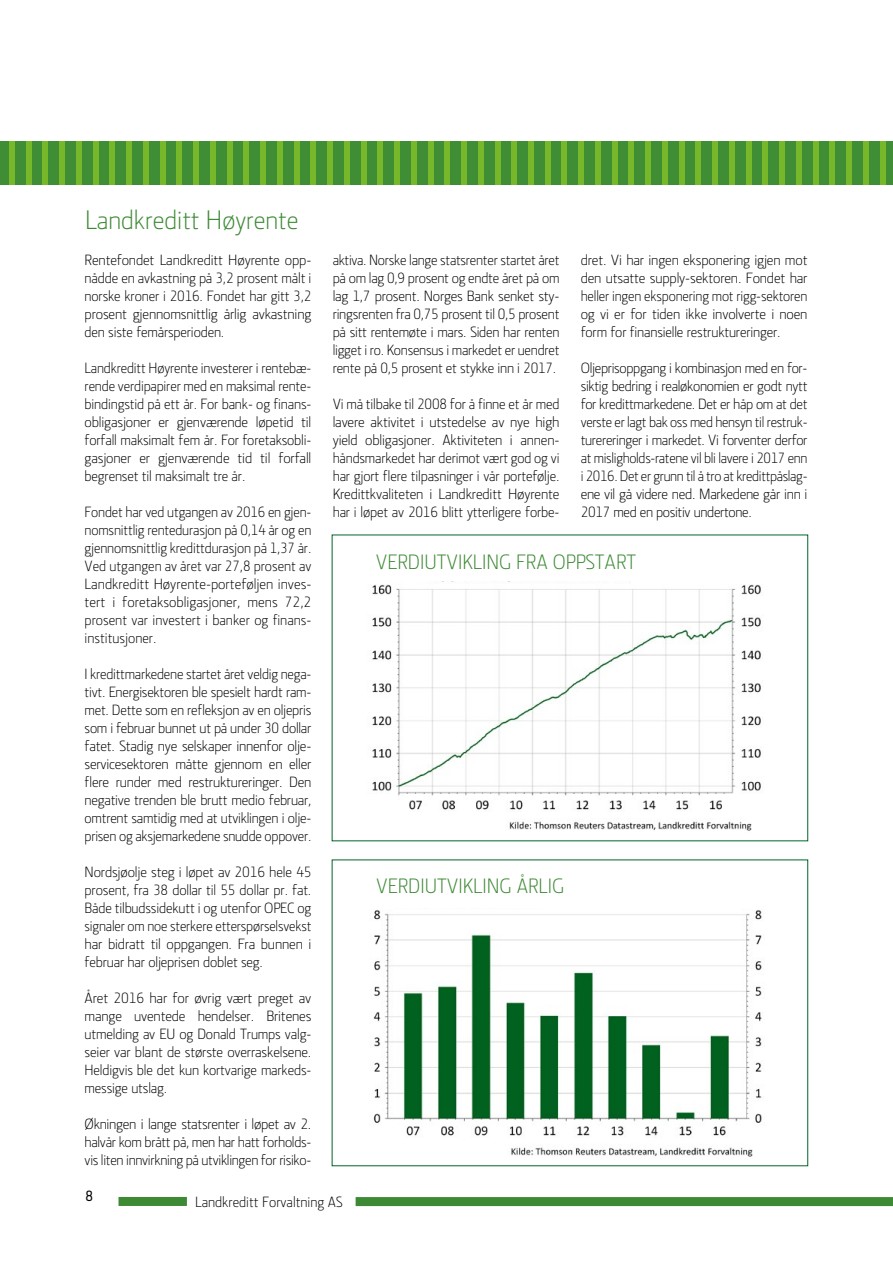
<style>
.page{position:relative;width:893px;height:1263px;background:#fff}
.page>*{position:absolute;margin:0;border:0;box-sizing:border-box;transform-origin:0 0}
.t1{font:300 27px "Section LK";color:#3d8934}
.t2{font:300 21px "Section LK";color:#3d8934}
.t3{font:300 15px/18px "Section LK";letter-spacing:-.01em;color:#000;text-align:justify}
.t4{font:500 15px "Section LK";color:#000}
</style>
<div class="page">
<div style="left:119px;top:1197px;width:68px;height:9px;background:#3d8934"></div>
<div style="left:356px;top:1197px;width:537px;height:9px;background:#3d8934"></div>
<svg style="left:0;top:142px;width:893px;height:42px;fill:#3f8d35"></svg>
<img style="left:372px;top:581px;width:389px;height:250px">
<img style="left:373px;top:910px;width:389px;height:247px">
<h1 class="t1" style="left:85px;top:205px;width:215px">Landkreditt Høyrente</h1>
<p class="t3" style="left:85px;top:251px;width:228px">Rentefondet Landkreditt Høyrente opp&shy;nådde en avkastning på 3,2 prosent målt i norske kroner i 2016. Fondet har gitt 3,2 prosent gjennomsnittlig årlig avkastning den siste femårsperioden.</p>
<p class="t3" style="left:85px;top:359px;width:228px">Landkreditt Høyrente investerer i rentebæ&shy;rende verdipapirer med en maksimal rente&shy;bindingstid på ett år. For bank- og finans&shy;obligasjoner er gjenværende løpetid til forfall maksimalt fem år. For foretaksobli&shy;gasjoner er gjenværende tid til forfall begrenset til maksimalt tre år.</p>
<p class="t3" style="left:85px;top:503px;width:228px">Fondet har ved utgangen av 2016 en gjen&shy;nomsnittlig rentedurasjon på 0,14 år og en gjennomsnittlig kredittdurasjon på 1,37 år.<br>Ved utgangen av året var 27,8 prosent av Landkreditt Høyrente-porteføljen inves&shy;tert i foretaksobligasjoner, mens 72,2 prosent var investert i banker og finans&shy;institusjoner.</p>
<p class="t3" style="left:85px;top:665px;width:228px">I kredittmarkedene startet året veldig nega&shy;tivt. Energisektoren ble spesielt hardt ram&shy;met. Dette som en refleksjon av en oljepris som i februar bunnet ut på under 30 dollar fatet. Stadig nye selskaper innenfor olje&shy;servicesektoren måtte gjennom en eller flere runder med restruktureringer. Den negative trenden ble brutt medio februar, omtrent samtidig med at utviklingen i olje&shy;prisen og aksjemarkedene snudde oppover.</p>
<p class="t3" style="left:85px;top:863px;width:228px">Nordsjøolje steg i løpet av 2016 hele 45 prosent, fra 38 dollar til 55 dollar pr. fat.<br>Både tilbudssidekutt i og utenfor OPEC og signaler om noe sterkere etterspørselsvekst har bidratt til oppgangen. Fra bunnen i februar har oljeprisen doblet seg.</p>
<p class="t3" style="left:85px;top:989px;width:228px">Året 2016 har for øvrig vært preget av mange uventede hendelser. Britenes utmelding av EU og Donald Trumps valg&shy;seier var blant de største overraskelsene.<br>Heldigvis ble det kun kortvarige markeds&shy;messige utslag.</p>
<p class="t3" style="left:85px;top:1115px;width:228px">Økningen i lange statsrenter i løpet av 2. halvår kom brått på, men har hatt forholds&shy;vis liten innvirkning på utviklingen for risiko-</p>
<p class="t3" style="left:333px;top:251px;width:228px">aktiva. Norske lange statsrenter startet året på om lag 0,9 prosent og endte året på om lag 1,7 prosent. Norges Bank senket sty&shy;ringsrenten fra 0,75 prosent til 0,5 prosent på sitt rentemøte i mars. Siden har renten ligget i ro. Konsensus i markedet er uendret rente på 0,5 prosent et stykke inn i 2017.</p>
<p class="t3" style="left:333px;top:395px;width:228px">Vi må tilbake til 2008 for å finne et år med lavere aktivitet i utstedelse av nye high yield obligasjoner. Aktiviteten i annen&shy;håndsmarkedet har derimot vært god og vi har gjort flere tilpasninger i vår portefølje.<br>Kredittkvaliteten i Landkreditt Høyrente har i løpet av 2016 blitt ytterligere forbe-</p>
<p class="t3" style="left:581px;top:251px;width:228px">dret. Vi har ingen eksponering igjen mot den utsatte supply-sektoren. Fondet har heller ingen eksponering mot rigg-sektoren og vi er for tiden ikke involverte i noen form for finansielle restruktureringer.</p>
<p class="t3" style="left:581px;top:359px;width:228px">Oljeprisoppgang i kombinasjon med en for&shy;siktig bedring i realøkonomien er godt nytt for kredittmarkedene. Det er håp om at det verste er lagt bak oss med hensyn til restruk&shy;turereringer i markedet. Vi forventer derfor at misligholds-ratene vil bli lavere i 2017 enn i 2016. Det er grunn til å tro at kredittpåslag&shy;ene vil gå videre ned. Markedene går inn i 2017 med en positiv undertone.</p>
<h2 class="t2" style="left:376px;top:550px;width:262px">VERDIUTVIKLING FRA OPPSTART</h2>
<h2 class="t2" style="left:376px;top:874px;width:190px">VERDIUTVIKLING ÅRLIG</h2>
<p class="t4" style="left:86px;top:1187px;width:9px">8</p>
<p class="t3" style="left:195px;top:1193px;width:149px">Landkreditt Forvaltning AS</p>
</div>
